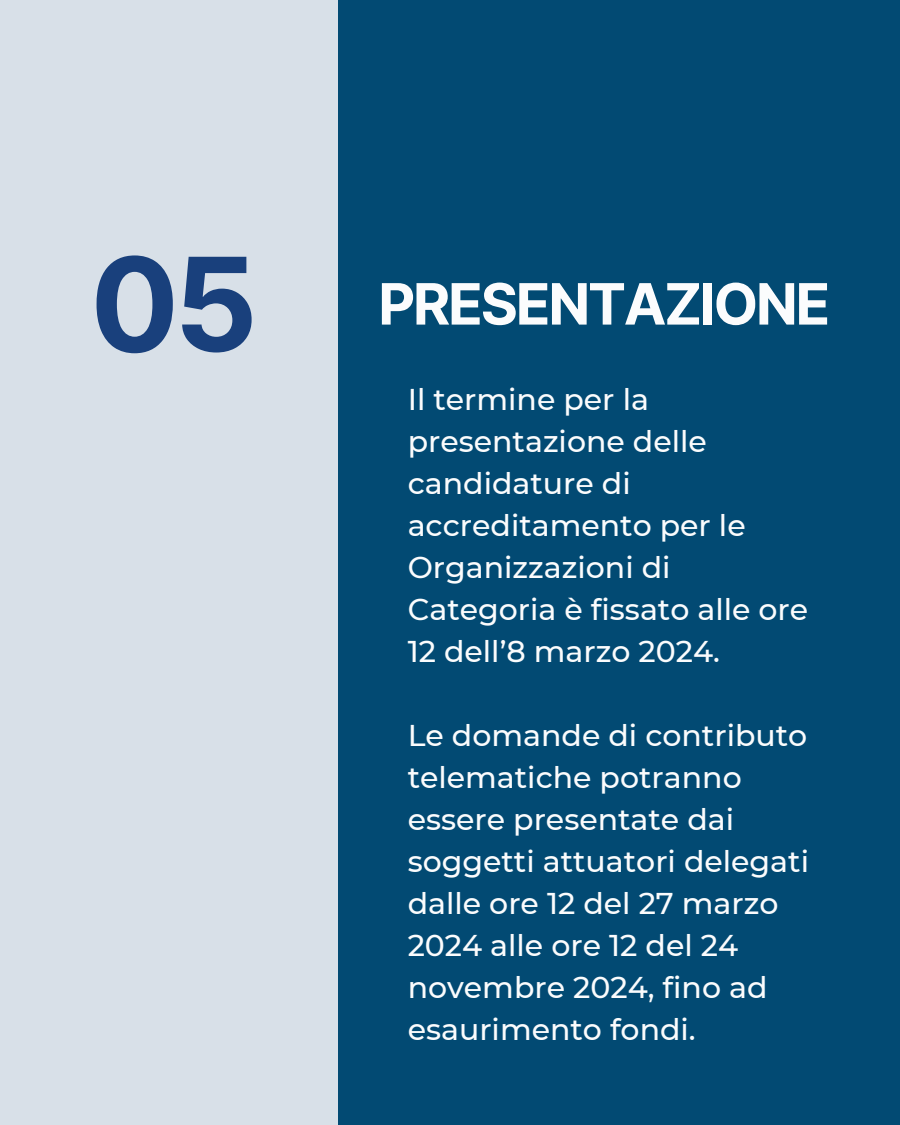
<style>
.page{position:relative;width:900px;height:1125px;background:#024a73}
.page>*{position:absolute;margin:0;border:0;box-sizing:border-box;transform-origin:0 0}
.t1{font:700 129.9px "Inter";color:#19407c}
.t2{font:700 57px "Inter";letter-spacing:-.04em;color:#fbfcfd}
.t3{font:500 30px/42px "Montserrat";color:#fbfcfd}
</style>
<div class="page">
<div style="left:0;top:0;width:338px;height:1125px;background:#d8e0e8"></div>
<p class="t1" style="left:90px;top:226px;width:169px">05</p>
<h1 class="t2" style="left:378px;top:270px;width:454px">PRESENTAZIONE</h1>
<p class="t3" style="left:408px;top:378px;width:402px">Il termine per la presentazione delle candidature di accreditamento per le<br>Organizzazioni di<br>Categoria è fissato alle ore<br>12 dell’8 marzo 2024.</p>
<p class="t3" style="left:408px;top:714px;width:403px">Le domande di contributo telematiche potranno essere presentate dai soggetti attuatori delegati dalle ore 12 del 27 marzo<br>2024 alle ore 12 del 24 novembre 2024, fino ad esaurimento fondi.</p>
</div>
